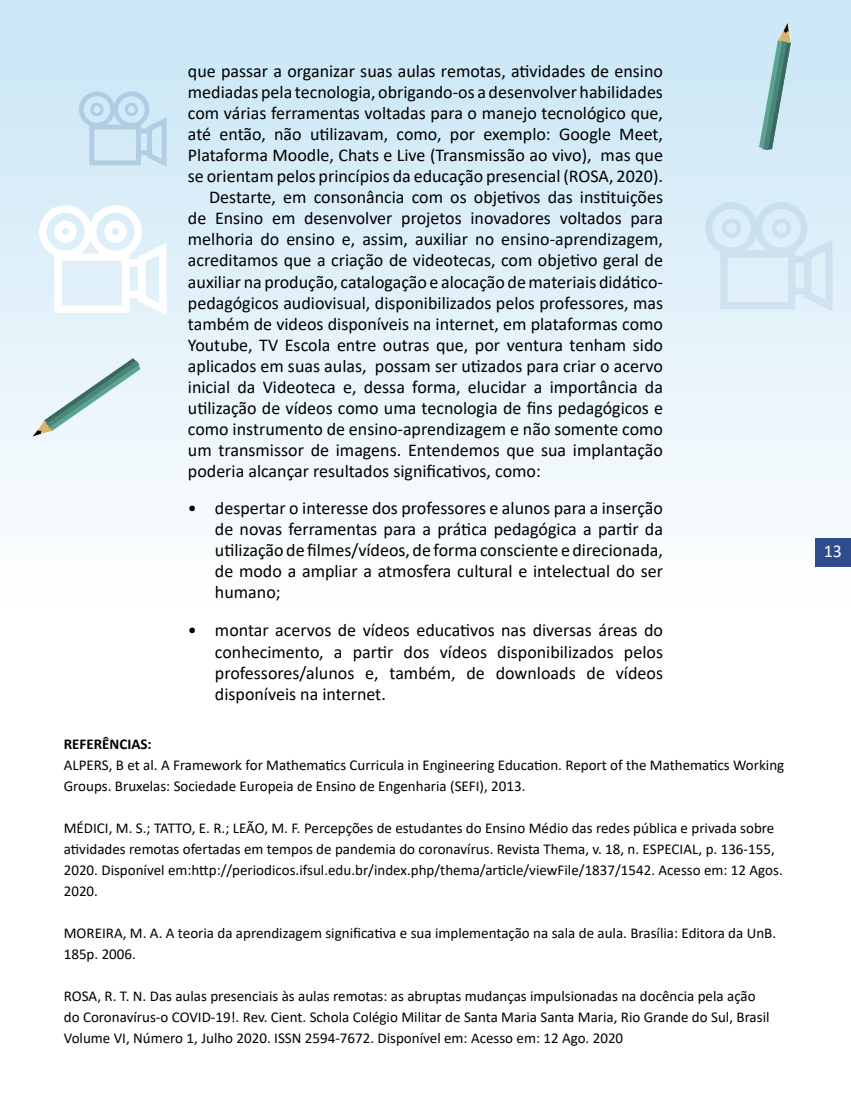
<style>
.page{position:relative;width:851px;height:1106px;background:#fff}
.page>*{position:absolute;margin:0;border:0;box-sizing:border-box;transform-origin:0 0}
.t1{font:18px/21px "Calibri";color:#000;text-align:justify}
.t2{font:18px "Calibri";color:#fff}
.t3{font:15px/21px "Calibri";color:#000}
.t4{font:700 15px "Calibri";color:#000}
</style>
<div class="page">
<div style="left:0;top:0;width:850px;height:614px;background:linear-gradient(to bottom,#c8e5f5,#fefefe)"></div>
<svg style="left:33px;top:358px;width:107px;height:78px;background:#cee1e2"></svg>
<svg style="left:759px;top:23px;width:31px;height:127px;background:#9dc2c4"></svg>
<div style="left:79px;top:91px;width:36px;height:36px;border:5px solid #275b9b;border-radius:50%"></div>
<div style="left:90px;top:103px;width:14px;height:13px;border:3px solid #275b9b;border-radius:50%"></div>
<div style="left:113px;top:91px;width:36px;height:36px;border:5px solid #275b9b;border-radius:50%"></div>
<div style="left:125px;top:103px;width:13px;height:13px;border:3px solid #275b9b;border-radius:50%"></div>
<svg style="left:144px;top:113px;width:27px;height:55px"></svg>
<div style="left:705px;top:202px;width:52px;height:52px;border:7px solid #275b9b;border-radius:50%"></div>
<div style="left:721px;top:218px;width:20px;height:20px;border:5px solid #275b9b;border-radius:50%"></div>
<div style="left:755px;top:202px;width:52px;height:52px;border:7px solid #275b9b;border-radius:50%"></div>
<div style="left:771px;top:218px;width:20px;height:20px;border:5px solid #275b9b;border-radius:50%"></div>
<svg style="left:800px;top:233px;width:38px;height:80px;background:#d8eaf5"></svg>
<div style="left:39px;top:205px;width:53px;height:53px;border:8px solid #fff;border-radius:50%"></div>
<div style="left:54px;top:220px;width:23px;height:23px;border:8px solid #fff;border-radius:50%"></div>
<div style="left:89px;top:205px;width:53px;height:53px;border:8px solid #fff;border-radius:50%"></div>
<div style="left:104px;top:220px;width:23px;height:23px;border:8px solid #fff;border-radius:50%"></div>
<div style="left:54px;top:253px;width:75px;height:60px;border:8px solid #fff"></div>
<svg style="left:134px;top:237px;width:39px;height:82px"></svg>
<div style="left:122px;top:259px;width:23px;height:39px;border:8px solid #fff"></div>
<div style="left:814px;top:537px;width:36px;height:29px;background:#2e4d8c"></div>
<p class="t1" style="left:188px;top:60px;width:476px">que passar a organizar suas aulas remotas, atividades de ensino</p>
<p class="t1" style="left:188px;top:81px;width:476px">mediadas pela tecnologia, obrigando-os a desenvolver habilidades</p>
<p class="t1" style="left:188px;top:102px;width:476px">com várias ferramentas voltadas para o manejo tecnológico que,</p>
<p class="t1" style="left:188px;top:123px;width:476px">até então, não utilizavam, como, por exemplo: Google Meet,</p>
<p class="t1" style="left:188px;top:144px;width:476px">Plataforma Moodle, Chats e Live (Transmissão ao vivo), mas que</p>
<p class="t1" style="left:188px;top:165px;width:476px">se orientam pelos princípios da educação presencial (ROSA, 2020).</p>
<p class="t1" style="left:209px;top:186px;width:455px">Destarte, em consonância com os objetivos das instituições</p>
<p class="t1" style="left:188px;top:207px;width:476px">de Ensino em desenvolver projetos inovadores voltados para</p>
<p class="t1" style="left:188px;top:228px;width:476px">melhoria do ensino e, assim, auxiliar no ensino-aprendizagem,</p>
<p class="t1" style="left:188px;top:249px;width:476px">acreditamos que a criação de videotecas, com objetivo geral de</p>
<p class="t1" style="left:188px;top:270px;width:476px">auxiliar na produção, catalogação e alocação de materiais didático-</p>
<p class="t1" style="left:188px;top:291px;width:476px">pedagógicos audiovisual, disponibilizados pelos professores, mas</p>
<p class="t1" style="left:188px;top:312px;width:476px">também de videos disponíveis na internet, em plataformas como</p>
<p class="t1" style="left:188px;top:333px;width:476px">Youtube, TV Escola entre outras que, por ventura tenham sido</p>
<p class="t1" style="left:188px;top:354px;width:476px">aplicados em suas aulas, possam ser utizados para criar o acervo</p>
<p class="t1" style="left:188px;top:375px;width:476px">inicial da Videoteca e, dessa forma, elucidar a importância da</p>
<p class="t1" style="left:188px;top:396px;width:476px">utilização de vídeos como uma tecnologia de fins pedagógicos e</p>
<p class="t1" style="left:188px;top:418px;width:476px">como instrumento de ensino-aprendizagem e não somente como</p>
<p class="t1" style="left:188px;top:439px;width:476px">um transmissor de imagens. Entendemos que sua implantação</p>
<p class="t1" style="left:188px;top:460px;width:354px">poderia alcançar resultados significativos, como:</p>
<p class="t1" style="left:215px;top:497px;width:449px;text-indent:-27px">• despertar o interesse dos professores e alunos para a inserção de novas ferramentas para a prática pedagógica a partir da utilização de filmes/vídeos, de forma consciente e direcionada, de modo a ampliar a atmosfera cultural e intelectual do ser humano;</p>
<p class="t1" style="left:215px;top:619px;width:449px;text-indent:-27px">• montar acervos de vídeos educativos nas diversas áreas do conhecimento, a partir dos vídeos disponibilizados pelos professores/alunos e, também, de downloads de vídeos disponíveis na internet.</p>
<p class="t4" style="left:64px;top:733px;width:89px">REFERÊNCIAS:</p>
<p class="t3" style="left:64px;top:754px;width:721px">ALPERS, B et al. A Framework for Mathematics Curricula in Engineering Education. Report of the Mathematics Working<br>Groups. Bruxelas: Sociedade Europeia de Ensino de Engenharia (SEFI), 2013.</p>
<p class="t3" style="left:64px;top:817px;width:720px">MÉDICI, M. S.; TATTO, E. R.; LEÃO, M. F. Percepções de estudantes do Ensino Médio das redes pública e privada sobre atividades remotas ofertadas em tempos de pandemia do coronavírus. Revista Thema, v. 18, n. ESPECIAL, p. 136-155, 2020. Disponível em:http://periodicos.ifsul.edu.br/index.php/thema/article/viewFile/1837/1542. Acesso em: 12 Agos.<br>2020.</p>
<p class="t3" style="left:64px;top:922px;width:713px">MOREIRA, M. A. A teoria da aprendizagem significativa e sua implementação na sala de aula. Brasília: Editora da UnB.<br>185p. 2006.</p>
<p class="t3" style="left:64px;top:985px;width:707px">ROSA, R. T. N. Das aulas presenciais às aulas remotas: as abruptas mudanças impulsionadas na docência pela ação do Coronavírus-o COVID-19!. Rev. Cient. Schola Colégio Militar de Santa Maria Santa Maria, Rio Grande do Sul, Brasil<br>Volume VI, Número 1, Julho 2020. ISSN 2594-7672. Disponível em: Acesso em: 12 Ago. 2020</p>
<p class="t2" style="left:823px;top:539px;width:20px">13</p>
</div>
